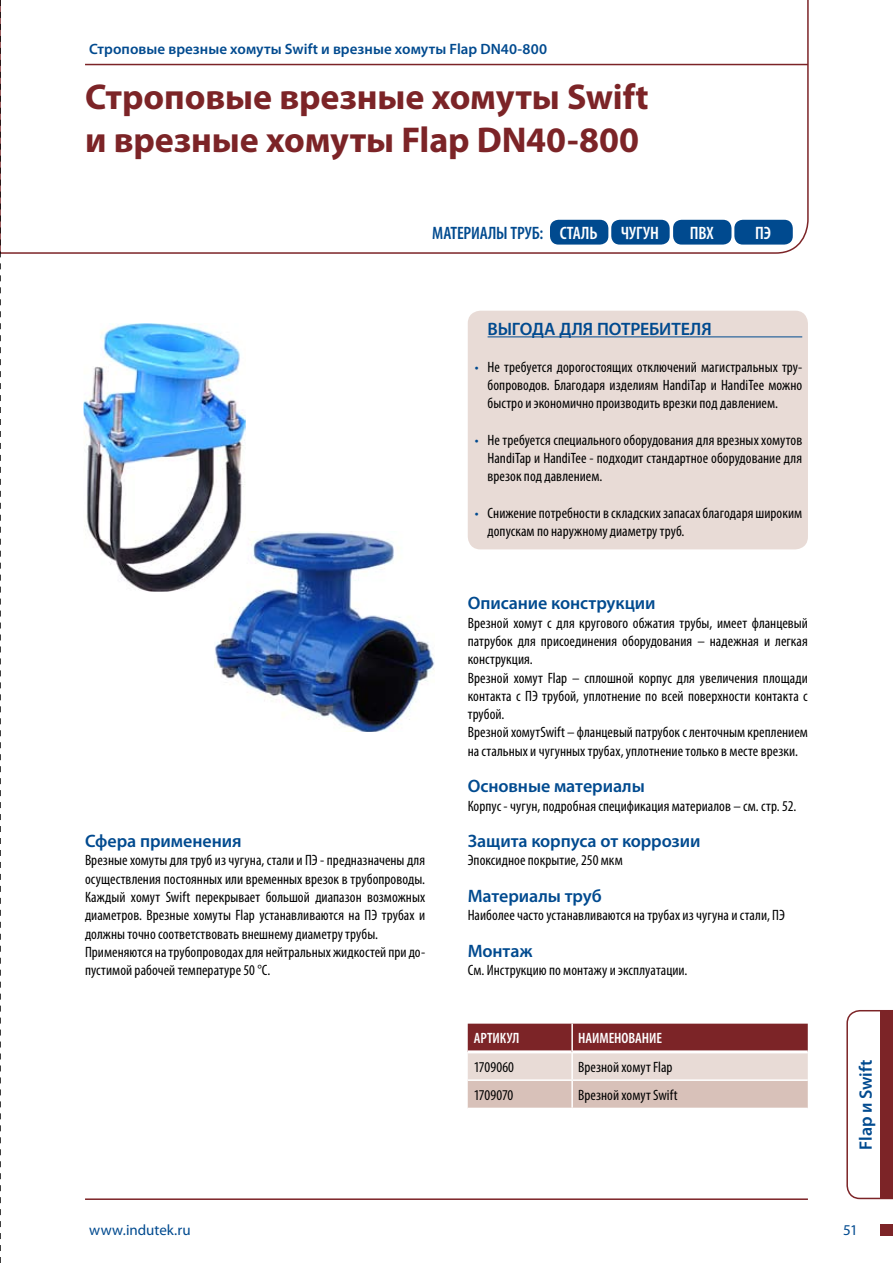
<style>
.page{position:relative;width:893px;height:1263px;background:#fff}
.page>*{position:absolute;margin:0;border:0;box-sizing:border-box;transform-origin:0 0}
.t1{font:700 36px/43.2px "Myriad Pro";letter-spacing:-.005em;color:#7c2427}
.t2{font:600 18px "Myriad Pro";letter-spacing:-.005em;color:#004a8f}
.t3{font:600 18px "Myriad Pro";letter-spacing:.08em;color:#004a8f}
.t4{font:600 condensed 18px "Myriad Pro";letter-spacing:.005em;color:#004a8f}
.t5{font:600 condensed 18px "Myriad Pro";letter-spacing:.005em;color:#fff}
.t6{font:condensed 15px/18.3px "Myriad Pro";letter-spacing:.005em;color:#000}
.t7{font:600 15px "Myriad Pro";letter-spacing:.005em;color:#004a8f}
.t8{font:600 condensed 15px "Myriad Pro";color:#fff}
.t9{font:15px "Myriad Pro";color:#004a8f}
.s1{color:#fff}
.s2{color:#004a8f}
</style>
<div class="page">
<div style="left:880px;top:1224px;width:13px;height:12px;background:#7c2427"></div>
<hr style="left:85px;top:1198px;width:723px;height:2px;background:#7c2427">
<svg style="left:846px;top:1010px;width:47px;height:189px"></svg>
<img style="left:214px;top:531px;width:220px;height:201px">
<img style="left:84px;top:323px;width:162px;height:269px">
<svg style="left:1px;top:0;width:808px;height:254px"></svg>
<svg style="left:468px;top:1024px;width:340px;height:84px;background:#bf9692"></svg>
<hr style="left:468px;top:1050px;width:103px;height:3px;background:#fff">
<hr style="left:573px;top:1050px;width:235px;height:3px;background:#fff">
<hr style="left:468px;top:1079px;width:104px;height:2px;background:#fff">
<hr style="left:572px;top:1079px;width:236px;height:2px;background:#fff">
<hr style="left:571px;top:1024px;width:2px;height:28px;background:#fff">
<hr style="left:571px;top:1052px;width:2px;height:27px;background:#fff">
<hr style="left:571px;top:1081px;width:2px;height:27px;background:#fff">
<div style="left:550px;top:220px;width:58px;height:25px;background:#004a8f;border-radius:9px"></div>
<div style="left:673px;top:220px;width:58px;height:25px;background:#004a8f;border-radius:9px"></div>
<div style="left:611px;top:220px;width:59px;height:25px;background:#004a8f;border-radius:9px"></div>
<div style="left:734px;top:220px;width:59px;height:25px;background:#004a8f;border-radius:9px"></div>
<div style="left:468px;top:311px;width:340px;height:238px;background:#e8dbd6;border-radius:13px"></div>
<hr style="left:488px;top:336px;width:314px;height:1px;background:#004a8f">
<svg style="left:0;top:0;width:1px;height:1263px"></svg>
<p class="t7" style="left:89px;top:41px;width:459px">Строповые врезные хомуты Swift и врезные хомуты Flap DN40-800</p>
<h1 class="t1" style="left:85px;top:76px;width:565px">Строповые врезные хомуты Swift и врезные хомуты Flap DN40-800</h1>
<p class="t4" style="left:432px;top:223px;width:167px">Материалы труб: <span class="s1">Сталь</span></p>
<p class="t5" style="left:621px;top:223px;width:37px">чугун</p>
<p class="t5" style="left:690px;top:223px;width:25px">ПВХ</p>
<p class="t5" style="left:755px;top:223px;width:17px">ПЭ</p>
<p class="t2" style="left:85px;top:831px;width:158px">Сфера применения</p>
<p class="t6" style="left:85px;top:851px;width:342px">Врезные хомуты для труб из чугуна, стали и ПЭ - предназначены для осуществления постоянных или временных врезок в трубопроводы.<br>Каждый хомут Swift перекрывает большой диапазон возможных диаметров. Врезные хомуты Flap устанавливаются на ПЭ трубах и должны точно соответствовать внешнему диаметру трубы.<br>Применяются на трубопроводах для нейтральных жидкостей при до&shy;пустимой рабочей температуре 50 °С.</p>
<p class="t3" style="left:488px;top:319px;width:226px">Выгода для потребителя</p>
<p class="t6" style="left:488px;top:358px;width:316px;text-align:justify;text-indent:-13px"><span class="s2">•</span> Не требуется дорогостоящих отключений магистральных тру&shy;бопроводов. Благодаря изделиям HandiTap и HandiTee можно быстро и экономично производить врезки под давлением.</p>
<p class="t6" style="left:488px;top:431px;width:316px;text-align:justify;text-indent:-13px"><span class="s2">•</span> Не требуется специального оборудования для врезных хомутов HandiTap и HandiTee - подходит стандартное оборудование для врезок под давлением.</p>
<p class="t6" style="left:488px;top:504px;width:316px;text-indent:-13px"><span class="s2">•</span> Снижение потребности в складских запасах благодаря широким допускам по наружному диаметру труб.</p>
<p class="t2" style="left:468px;top:593px;width:189px">Описание конструкции</p>
<p class="t6" style="left:468px;top:614px;width:342px">Врезной хомут с для кругового обжатия трубы, имеет фланцевый патрубок для присоединения оборудования – надежная и легкая конструкция.<br>Врезной хомут Flap – сплошной корпус для увеличения площади контакта с ПЭ трубой, уплотнение по всей поверхности контакта с трубой.<br>Врезной хомутSwift – фланцевый патрубок с ленточным креплением на стальных и чугунных трубах, уплотнение только в месте врезки.</p>
<p class="t2" style="left:468px;top:776px;width:179px">Основные материалы</p>
<p class="t6" style="left:468px;top:797px;width:330px">Корпус - чугун, подробная спецификация материалов – см. стр. 52.</p>
<p class="t2" style="left:468px;top:831px;width:234px">Защита корпуса от коррозии</p>
<p class="t6" style="left:468px;top:851px;width:156px">Эпоксидное покрытие, 250 мкм</p>
<p class="t2" style="left:468px;top:886px;width:136px">Материалы труб</p>
<p class="t6" style="left:468px;top:906px;width:319px">Наиболее часто устанавливаются на трубах из чугуна и стали, ПЭ</p>
<p class="t2" style="left:468px;top:941px;width:66px">Монтаж</p>
<p class="t6" style="left:468px;top:961px;width:221px">См. Инструкцию по монтажу и эксплуатации.</p>
<p class="t8" style="left:474px;top:1030px;width:46px">Артикул</p>
<p class="t8" style="left:578px;top:1030px;width:86px">Наименование</p>
<p class="t6" style="left:474px;top:1058px;width:42px">1709060</p>
<p class="t6" style="left:578px;top:1058px;width:96px">Врезной хомут Flap</p>
<p class="t6" style="left:474px;top:1086px;width:41px">1709070</p>
<p class="t6" style="left:578px;top:1086px;width:101px">Врезной хомут Swift</p>
<p class="t2" style="left:856px;top:1149px;width:91px;rotate:-90deg">Flap и Swift</p>
<p class="t9" style="left:89px;top:1221px;width:103px">www.indutek.ru</p>
<p class="t9" style="left:843px;top:1221px;width:16px">51</p>
</div>
